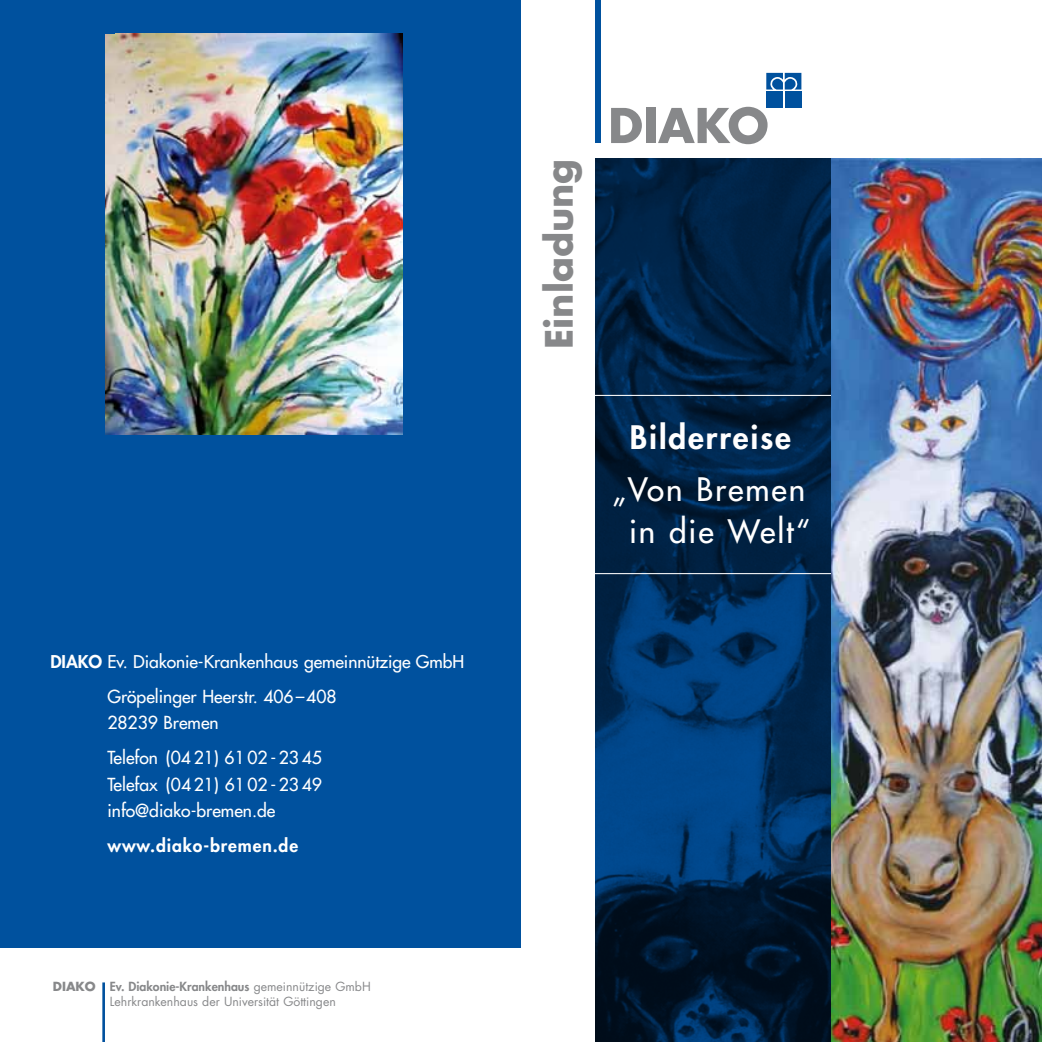
<style>
.page{position:relative;width:1042px;height:1042px;background:#fff}
.page>*{position:absolute;margin:0;border:0;box-sizing:border-box;transform-origin:0 0}
.t1{font:700 36.75px "Futura";color:#87888a}
.t2{font:31.5px/42px "Futura";letter-spacing:.06em;color:#fff;text-align:center}
.t3{font:800 31.5px "Futura";letter-spacing:.06em;color:#fff}
.t4{font:17.5px/26.2px "Futura";color:#fff}
.t5{font:800 17.5px "Futura";letter-spacing:.05em;color:#fff}
.t6{font:17.15px "Futura";letter-spacing:-.005em;color:#fff}
.t7{font:12.25px/14.7px "Futura";color:#87888a}
.s1{font-weight:800}
.s2{font-weight:700}
</style>
<div class="page">
<img style="left:595px;top:159px;width:236px;height:883px">
<div style="left:0;top:0;width:521px;height:947px;background:#00519e"></div>
<div style="left:785px;top:91px;width:16px;height:17px;background:#00519e"></div>
<div style="left:766px;top:91px;width:17px;height:17px;background:#00519e"></div>
<svg style="left:766px;top:73px;width:35px;height:17px"></svg>
<div style="left:595px;top:0;width:6px;height:143px;background:#00519e"></div>
<svg style="left:611px;top:108px;width:31px;height:35px"></svg>
<div style="left:646px;top:108px;width:9px;height:35px;background:#87888a"></div>
<svg style="left:658px;top:107px;width:109px;height:37px"></svg>
<hr style="left:102px;top:982px;width:3px;height:60px;background:#00519e">
<hr style="left:590px;top:395px;width:245px;height:1px;background:#fff">
<hr style="left:593px;top:573px;width:263px;height:1px;background:#fff">
<img style="left:105px;top:34px;width:298px;height:400px">
<img style="left:831px;top:159px;width:211px;height:883px">
<p class="t6" style="left:50px;top:650px;width:415px"><span class="s1">DIAKO</span> Ev. Diakonie-Krankenhaus gemeinnützige GmbH</p>
<p class="t4" style="left:107px;top:683px;width:231px">Gröpelinger Heerstr. 406–408<br>28239 Bremen</p>
<p class="t4" style="left:107px;top:744px;width:216px;text-align:justify">Telefon (04 21) 61 02 - 23 45<br>Telefax (04 21) 61 02 - 23 49 info@diako-bremen.de</p>
<p class="t5" style="left:107px;top:833px;width:192px">www.diako-bremen.de</p>
<p class="t7" style="left:110px;top:980px;width:262px;text-indent:-57px"><span class="s2">DIAKO</span> <span class="s1">Ev. Diakonie-Krankenhaus</span> gemeinnützige GmbH<br>Lehrkrankenhaus der Universität Göttingen</p>
<h1 class="t1" style="left:535px;top:349px;width:192px;rotate:-90deg">Einladung</h1>
<h2 class="t3" style="left:630px;top:416px;width:162px">Bilderreise</h2>
<h2 class="t2" style="left:612px;top:468px;width:199px">„Von Bremen in die Welt“</h2>
</div>
